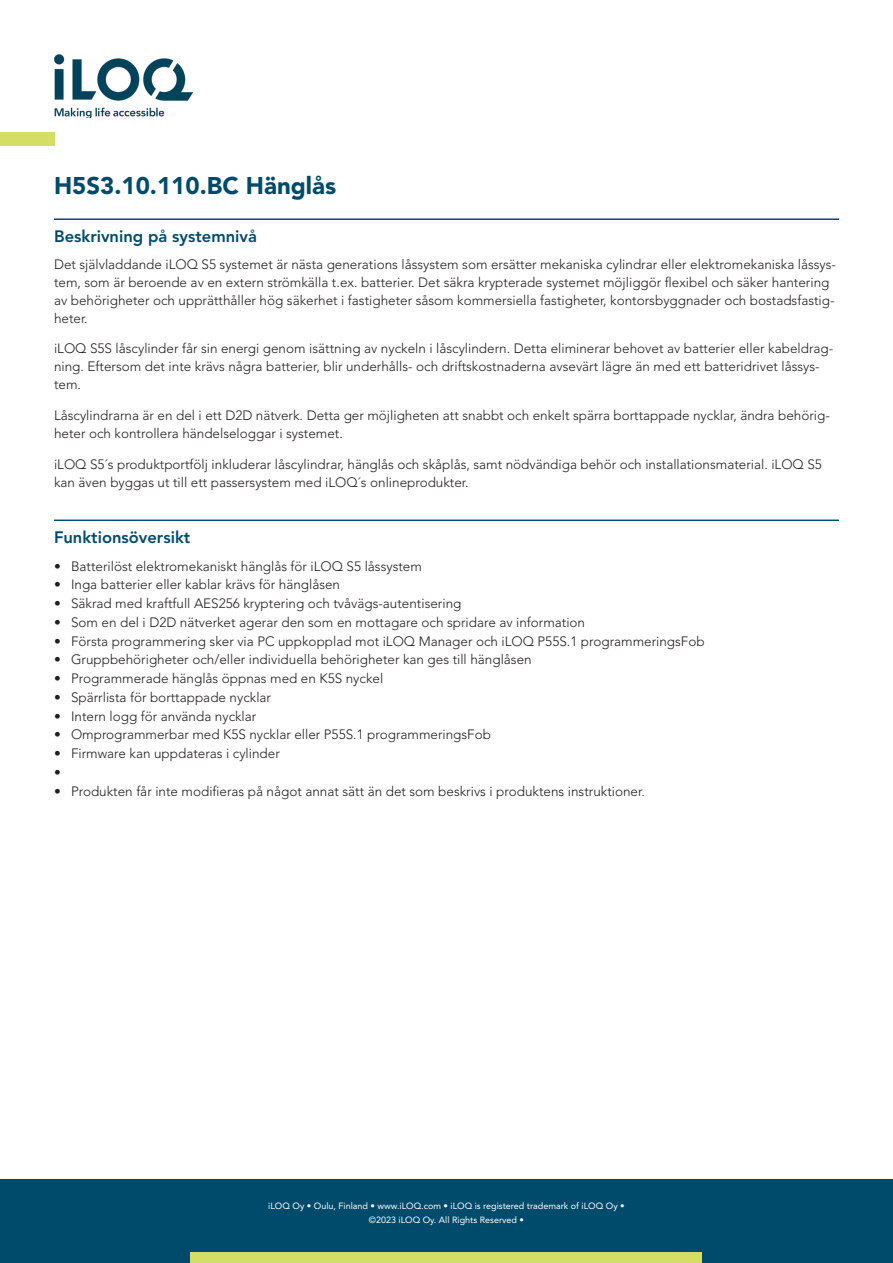
<style>
.page{position:relative;width:893px;height:1263px;background:#fff}
.page>*{position:absolute;margin:0;border:0;box-sizing:border-box;transform-origin:0 0}
.Tuotenimi{font:900 24px "Avenir LT Std";color:#004b6c}
.Otsikko{font:800 16.5px "Avenir LT Std";color:#004b6c}
.sv_SE{font:300 13.5px/18px "Avenir LT Std";color:#231f20}
.t1{font:9px/13.5px "Avenir LT Std";color:#fff;text-align:center}
</style>
<div class="page">
<div style="left:0;top:1179px;width:893px;height:84px;background:#004b6c"></div>
<div style="left:191px;top:1252px;width:511px;height:11px;background:#d4dd64"></div>
<img style="left:54px;top:54px;width:139px;height:64px">
<div style="left:0;top:133px;width:54px;height:13px;background:#d4dd64"></div>
<hr style="left:54px;top:218px;width:785px;height:2px;background:#004b6c">
<hr style="left:54px;top:519px;width:785px;height:2px;background:#004b6c">
<p class="Tuotenimi" style="left:54px;top:171px;width:284px">H5S3.10.110.BC Hänglås</p>
<p class="Otsikko" style="left:54px;top:227px;width:204px">Beskrivning på systemnivå</p>
<p class="sv_SE" style="left:54px;top:255px;width:783px">Det självladdande iLOQ S5 systemet är nästa generations låssystem som ersätter mekaniska cylindrar eller elektromekaniska låssys&shy;tem, som är beroende av en extern strömkälla t.ex. batterier. Det säkra krypterade systemet möjliggör flexibel och säker hantering av behörigheter och upprätthåller hög säkerhet i fastigheter såsom kommersiella fastigheter, kontorsbyggnader och bostadsfastig&shy;heter.</p>
<p class="sv_SE" style="left:54px;top:340px;width:781px">iLOQ S5S låscylinder får sin energi genom isättning av nyckeln i låscylindern. Detta eliminerar behovet av batterier eller kabeldrag&shy;ning. Eftersom det inte krävs några batterier, blir underhålls- och driftskostnaderna avsevärt lägre än med ett batteridrivet låssys&shy;tem.</p>
<p class="sv_SE" style="left:54px;top:407px;width:777px">Låscylindrarna är en del i ett D2D nätverk. Detta ger möjligheten att snabbt och enkelt spärra borttappade nycklar, ändra behörig&shy;heter och kontrollera händelseloggar i systemet.</p>
<p class="sv_SE" style="left:54px;top:455px;width:769px">iLOQ S5´s produktportfölj inkluderar låscylindrar, hänglås och skåplås, samt nödvändiga behör och installationsmaterial. iLOQ S5 kan även byggas ut till ett passersystem med iLOQ´s onlineprodukter.</p>
<p class="Otsikko" style="left:54px;top:528px;width:138px">Funktionsöversikt</p>
<p class="sv_SE" style="left:54px;top:557px;width:369px">• Batterilöst elektromekaniskt hänglås för iLOQ S5 låssystem</p>
<p class="sv_SE" style="left:54px;top:576px;width:288px">• Inga batterier eller kablar krävs för hänglåsen</p>
<p class="sv_SE" style="left:54px;top:594px;width:409px">• Säkrad med kraftfull AES256 kryptering och tvåvägs-autentisering</p>
<p class="sv_SE" style="left:54px;top:613px;width:533px">• Som en del i D2D nätverket agerar den som en mottagare och spridare av information</p>
<p class="sv_SE" style="left:54px;top:632px;width:652px">• Första programmering sker via PC uppkopplad mot iLOQ Manager och iLOQ P55S.1 programmeringsFob</p>
<p class="sv_SE" style="left:54px;top:651px;width:479px">• Gruppbehörigheter och/eller individuella behörigheter kan ges till hänglåsen</p>
<p class="sv_SE" style="left:54px;top:669px;width:331px">• Programmerade hänglås öppnas med en K5S nyckel</p>
<p class="sv_SE" style="left:54px;top:688px;width:219px">• Spärrlista för borttappade nycklar</p>
<p class="sv_SE" style="left:54px;top:707px;width:204px">• Intern logg för använda nycklar</p>
<p class="sv_SE" style="left:54px;top:726px;width:438px">• Omprogrammerbar med K5S nycklar eller P55S.1 programmeringsFob</p>
<p class="sv_SE" style="left:54px;top:744px;width:227px">• Firmware kan uppdateras i cylinder</p>
<p class="sv_SE" style="left:54px;top:763px;width:8px">•</p>
<p class="sv_SE" style="left:54px;top:782px;width:592px">• Produkten får inte modifieras på något annat sätt än det som beskrivs i produktens instruktioner.</p>
<p class="t1" style="left:268px;top:1199px;width:358px">iLOQ Oy • Oulu, Finland • www.iLOQ.com • iLOQ is registered trademark of iLOQ Oy • ©2023 iLOQ Oy. All Rights Reserved •</p>
</div>
